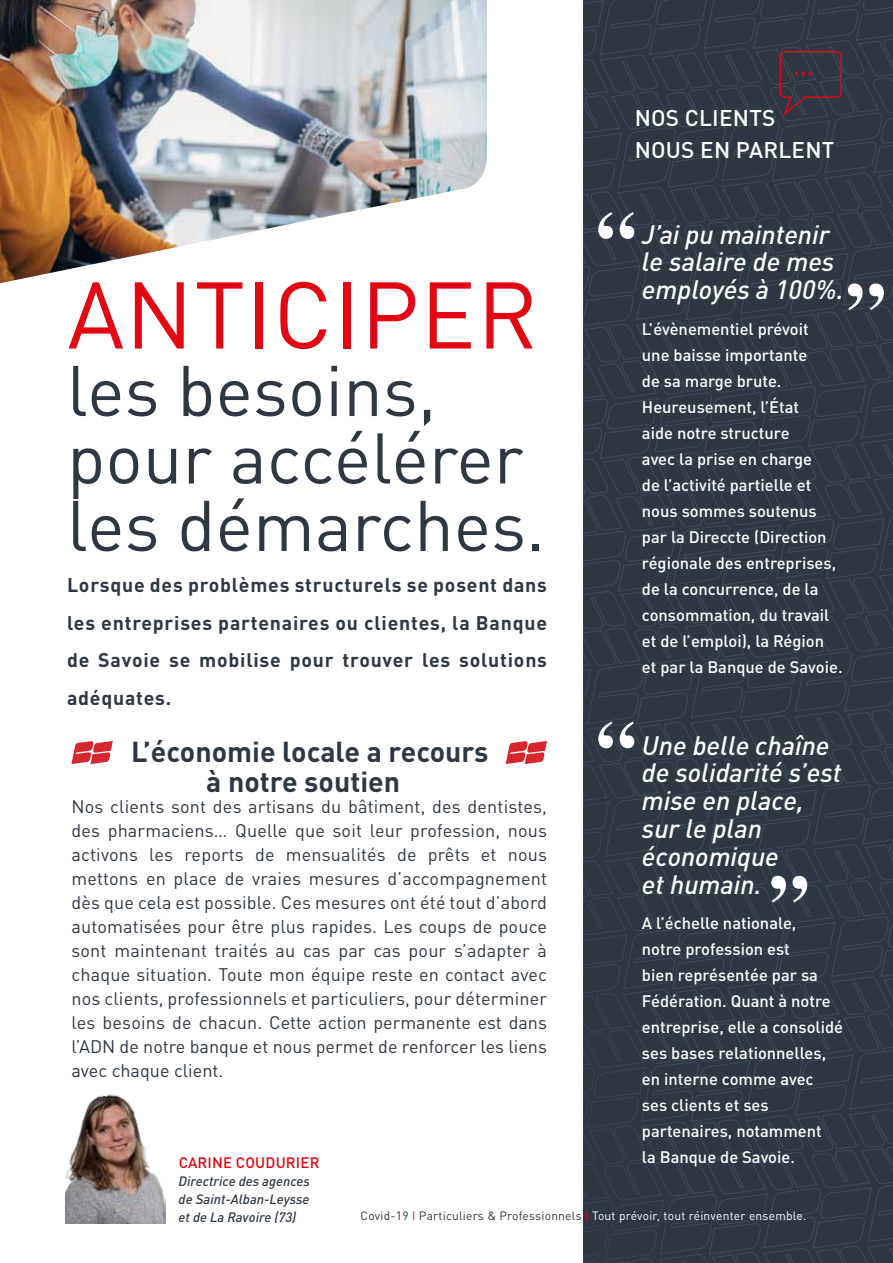
<style>
.page{position:relative;width:893px;height:1263px;background:#fff}
.page>*{position:absolute;margin:0;border:0;box-sizing:border-box;transform-origin:0 0}
.t1{font:93px "DIN Pro";letter-spacing:.01em;color:#e30613}
.t2{font:700 79.5px "Times";color:#fff}
.t3{font:70.5px/67.5px "DIN Pro";color:#2e3742}
.t4{font:30px "Minion Pro";color:#e30613}
.t5{font:700 28.5px/30px "DIN Pro";color:#2e3742;text-align:center}
.t6{font:italic 500 26.4px/27.8px "DIN Pro";color:#fff}
.t7{font:500 22.5px/31.8px "DIN Pro";letter-spacing:.01em;color:#fff}
.t8{font:700 19.5px/37.5px "DIN Pro";letter-spacing:.04em;color:#2e3742;text-align:justify}
.t9{font:18px/24px "DIN Pro";color:#2e3742;text-align:justify}
.t10{font:500 16.5px/26px "DIN Pro";color:#fff}
.t11{font:500 15px "DIN Pro";letter-spacing:.01em;color:#e30613}
.t12{font:italic 500 13.5px/18px "DIN Pro";color:#2e3742;text-align:justify}
.t13{font:12px "DIN Pro";letter-spacing:.02em;color:#2e3742}
.s1{color:#e30613}
.s2{color:#fff}
</style>
<div class="page">
<svg style="left:71px;top:741px;width:42px;height:23px"></svg>
<svg style="left:506px;top:741px;width:41px;height:23px"></svg>
<img style="left:66px;top:1094px;width:100px;height:130px">
<svg style="left:584px;top:1px;width:309px;height:1262px;background:#2f3944"></svg>
<img style="left:0;top:0;width:487px;height:283px">
<h3 class="t4" style="left:793px;top:46px;width:22px">...</h3>
<h1 class="t1" style="left:67px;top:244px;width:472px">ANTICIPER</h1>
<h3 class="t3" style="left:67px;top:352px;width:480px">les besoins, pour accélérer les démarches.</h3>
<p class="t8" style="left:67px;top:565px;width:482px">Lorsque des problèmes structurels se posent dans les entreprises partenaires ou clientes, la Banque de Savoie se mobilise pour trouver les solutions adéquates.</p>
<p class="t7" style="left:635px;top:100px;width:201px">NOS CLIENTS<br>NOUS EN PARLENT</p>
<h2 class="t2" style="left:596px;top:164px;width:41px">“</h2>
<h3 class="t6" style="left:642px;top:219px;width:203px">J’ai pu maintenir le salaire de mes employés à 100%.</h3>
<p class="t10" style="left:642px;top:315px;width:202px">L’évènementiel prévoit<br>une baisse importante<br>de sa marge brute.<br>Heureusement, l’État<br>aide notre structure<br>avec la prise en charge<br>de l’activité partielle et nous sommes soutenus par la Direccte (Direction régionale des entreprises, de la concurrence, de la consommation, du travail et de l’emploi), la Région et par la Banque de Savoie.</p>
<h2 class="t2" style="left:845px;top:235px;width:41px">”</h2>
<h2 class="t2" style="left:596px;top:674px;width:41px">“</h2>
<h3 class="t6" style="left:642px;top:730px;width:201px">Une belle chaîne de solidarité s’est mise en place, sur le plan économique<br>et humain.</h3>
<p class="t10" style="left:642px;top:909px;width:203px">A l’échelle nationale,<br>notre profession est<br>bien représentée par sa<br>Fédération. Quant à notre entreprise, elle a consolidé ses bases relationnelles, en interne comme avec ses clients et ses partenaires, notamment<br>la Banque de Savoie.</p>
<h3 class="t5" style="left:131px;top:735px;width:359px">L’économie locale a recours à notre soutien</h3>
<p class="t9" style="left:71px;top:793px;width:477px">Nos clients sont des artisans du bâtiment, des dentistes, des pharmaciens… Quelle que soit leur profession, nous activons les reports de mensualités de prêts et nous mettons en place de vraies mesures d’accompagnement dès que cela est possible. Ces mesures ont été tout d’abord automatisées pour être plus rapides. Les coups de pouce sont maintenant traités au cas par cas pour s’adapter à chaque situation. Toute mon équipe reste en contact avec nos clients, professionnels et particuliers, pour déterminer les besoins de chacun. Cette action permanente est dans l’ADN de notre banque et nous permet de renforcer les liens avec chaque client.</p>
<h2 class="t2" style="left:769px;top:828px;width:41px">”</h2>
<p class="t11" style="left:179px;top:1151px;width:142px">CARINE COUDURIER</p>
<p class="t12" style="left:179px;top:1171px;width:133px">Directrice des agences de Saint-Alban-Leysse et de La Ravoire (73)</p>
<p class="t13" style="left:361px;top:1207px;width:447px">Covid-19 <span class="s1">I</span> Particuliers &amp; Professionnels <span class="s1">I</span> <span class="s2">Tout prévoir, tout réinventer ensemble.</span></p>
</div>
